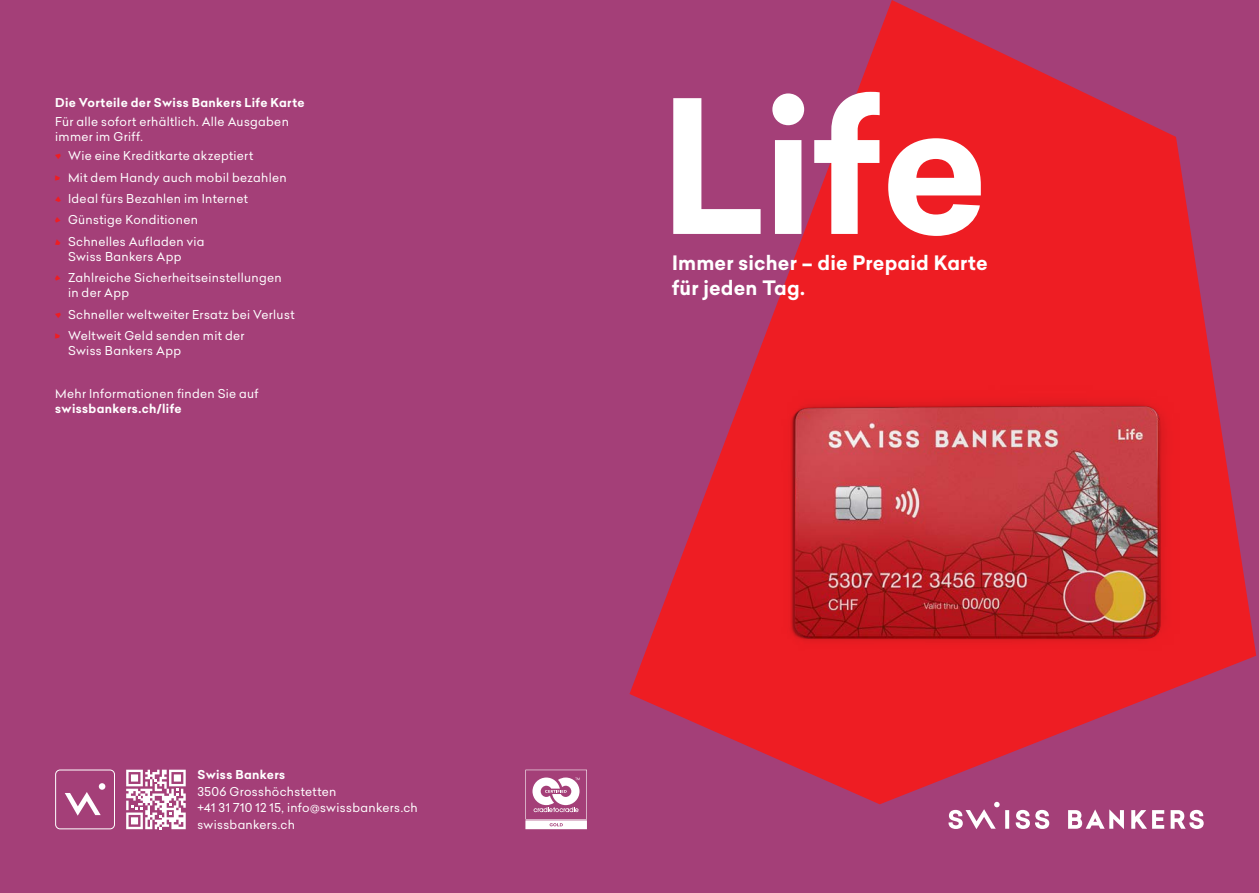
<style>
.page{position:relative;width:1259px;height:893px;background:#a43f78}
.page>*{position:absolute;margin:0;border:0;box-sizing:border-box;transform-origin:0 0}
.t1{font:700 181.5px "Celias";color:#fff}
.t2{font:700 19.5px/24.3px "Celias";letter-spacing:.01em;color:#fff}
.t3{font:12px/15px "Celias";letter-spacing:.025em;color:#fff}
.t4{font:700 12px "Celias";letter-spacing:.03em;color:#fff}
.s1{color:#ee1d23}
</style>
<div class="page">
<svg style="left:629px;top:0;width:627px;height:804px"></svg>
<div style="left:55px;top:770px;width:60px;height:59px;border:1px solid #fff;border-radius:4px"></div>
<svg style="left:65px;top:792px;width:36px;height:24px"></svg>
<div style="left:99px;top:783px;width:6px;height:7px;background:#fff;border-radius:50%"></div>
<svg style="left:126px;top:770px;width:60px;height:59px"></svg>
<svg style="left:948px;top:802px;width:255px;height:27px"></svg>
<svg style="left:525px;top:770px;width:62px;height:59px"></svg>
<img style="left:743px;top:364px;width:481px;height:317px">
<p class="t4" style="left:55px;top:94px;width:251px">Die Vorteile der Swiss Bankers Life Karte</p>
<p class="t3" style="left:55px;top:114px;width:235px">Für alle sofort erhältlich. Alle Ausgaben immer im Griff.</p>
<p class="t3" style="left:68px;top:145px;width:220px;line-height:21.5px">Wie eine Kreditkarte akzeptiert<br>Mit dem Handy auch mobil bezahlen</p>
<p class="t3" style="left:55px;top:191px;width:194px"><span class="s1">✓</span> Ideal fürs Bezahlen im Internet</p>
<p class="t3" style="left:68px;top:209px;width:138px;line-height:21.3px;text-indent:-13px"><span class="s1">✔</span> Günstige Konditionen<br>Schnelles Aufladen via</p>
<p class="t3" style="left:68px;top:249px;width:115px">Swiss Bankers App</p>
<p class="t3" style="left:68px;top:270px;width:215px;text-indent:-13px"><span class="s1">✔</span> Zahlreiche Sicherheitseinstellungen in der App</p>
<p class="t3" style="left:68px;top:303px;width:228px;line-height:21.3px">Schneller weltweiter Ersatz bei Verlust<br>Weltweit Geld senden mit der</p>
<p class="t3" style="left:68px;top:343px;width:115px">Swiss Bankers App</p>
<p class="t3" style="left:55px;top:386px;width:205px">Mehr Informationen finden Sie auf</p>
<p class="t4" style="left:55px;top:400px;width:128px">swissbankers.ch/life</p>
<p class="t4" style="left:197px;top:766px;width:89px">Swiss Bankers</p>
<p class="t3" style="left:197px;top:783px;width:222px;line-height:16.8px">3506 Grosshöchstetten<br>+41 31 710 12 15, info@swissbankers.ch swissbankers.ch</p>
<h1 class="t1" style="left:660px;top:38px;width:329px">Life</h1>
<h2 class="t2" style="left:672px;top:251px;width:317px">Immer sicher – die Prepaid Karte für jeden Tag.</h2>
</div>
